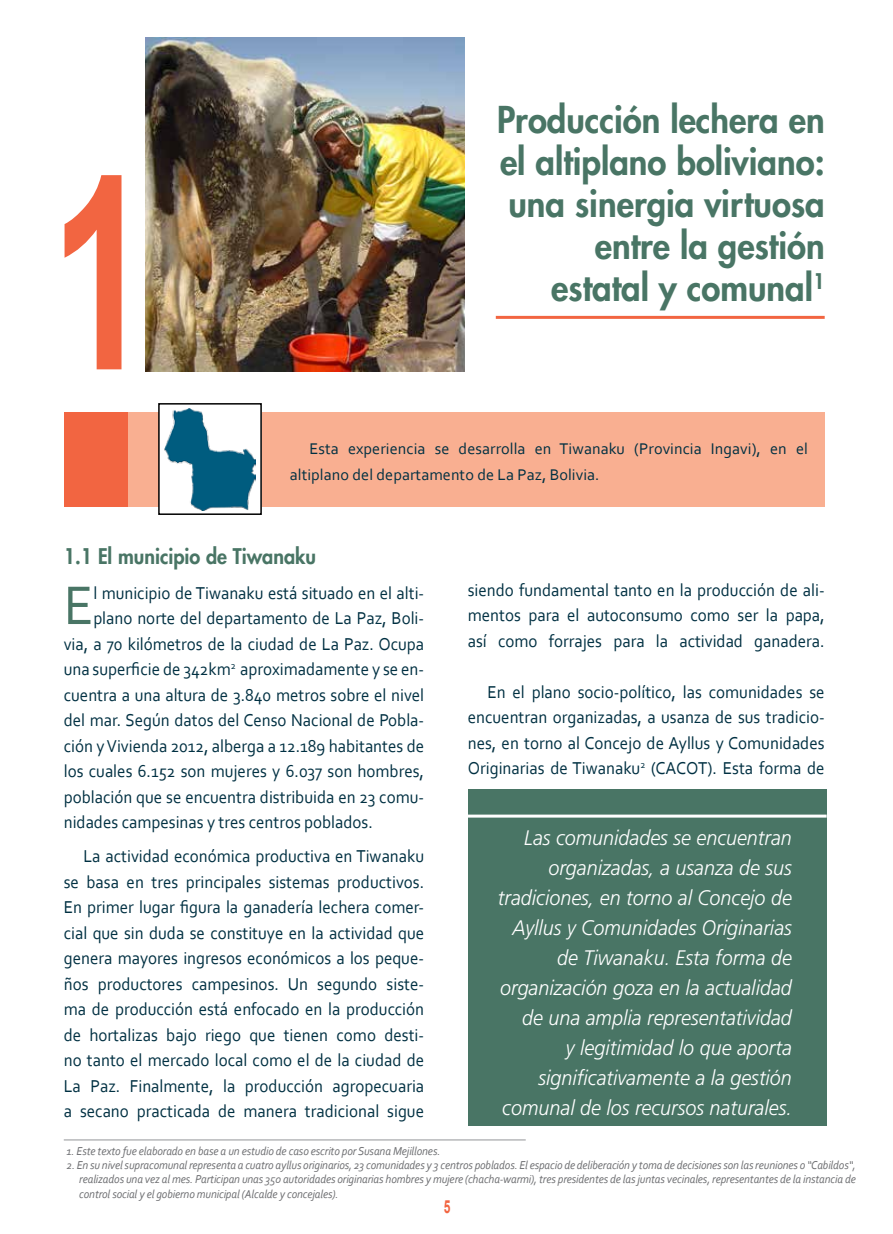
<style>
.page{position:relative;width:893px;height:1234px;background:#fff}
.page>*{position:absolute;margin:0;border:0;box-sizing:border-box;transform-origin:0 0}
.t1{font:700 270px "Arial";color:#f26541;scale:.67 1}
.t2{font:57px "Corbel";color:#497565;scale:.94 1}
.t3{font:800 36px/42px "Futura Std";color:#497565;text-align:right;scale:.96 1}
.t4{font:italic 300 21px/30px "Frutiger LT Std";color:#fff;text-align:right;scale:.94 1}
.t5{font:800 21px "Futura Std";color:#497565;scale:.94 1}
.t6{font:18px/25.5px "Corbel";color:#003042;text-align:justify;scale:.94 1}
.t7{font:700 18px "Arial";color:#f26541;scale:.67 1}
.t8{font:16.2px/25.5px "Corbel";letter-spacing:.005em;color:#003042}
.t9{font:italic 12px/14.4px "Corbel";letter-spacing:-.01em;color:#6d6e71;text-align:justify;scale:.94 1}
</style>
<div class="page">
<img style="left:146px;top:37px;width:319px;height:335px">
<div style="left:64px;top:412px;width:761px;height:94px;background:#f9af91"></div>
<hr style="left:496px;top:316px;width:329px;height:3px;background:#f26541">
<div style="left:64px;top:412px;width:64px;height:94px;background:#f26541"></div>
<div style="left:159px;top:404px;width:102px;height:110px;background:#fff"></div>
<img style="left:164px;top:408px;width:91px;height:102px">
<div style="left:158px;top:403px;width:104px;height:112px;border:2px solid #000"></div>
<hr style="left:64px;top:1139px;width:462px;height:1px;background:#939598">
<div style="left:468px;top:789px;width:359px;height:336px;background:#497565"></div>
<hr style="left:468px;top:814px;width:359px;height:3px;background:#fff">
<h1 class="t1" style="left:50px;top:94px;width:152px">1</h1>
<h3 class="t3" style="left:497px;top:98px;width:343px">Producción lechera en el altiplano boliviano: una sinergia virtuosa entre la gestión estatal y comunal<sup>1</sup></h3>
<p class="t8" style="left:290px;top:435px;width:520px;text-indent:20px">Esta experiencia se desarrolla en Tiwanaku (Provincia Ingavi), en el altiplano del departamento de La Paz, Bolivia.</p>
<p class="t5" style="left:64px;top:543px;width:270px">1.1 El municipio de Tiwanaku</p>
<h2 class="t2" style="left:64px;top:569px;width:33px">E</h2>
<p class="t6" style="left:93px;top:579px;width:353px">l municipio de Tiwanaku está situado en el alti-</p>
<p class="t6" style="left:93px;top:604px;width:353px">plano norte del departamento de La Paz, Boli-</p>
<p class="t6" style="left:64px;top:630px;width:385px">via, a 70 kilómetros de la ciudad de La Paz. Ocupa</p>
<p class="t6" style="left:64px;top:655px;width:385px">una superficie de 342km<sup>2</sup> aproximadamente y se en-</p>
<p class="t6" style="left:64px;top:681px;width:385px">cuentra a una altura de 3.840 metros sobre el nivel</p>
<p class="t6" style="left:64px;top:706px;width:385px">del mar. Según datos del Censo Nacional de Pobla-</p>
<p class="t6" style="left:64px;top:732px;width:385px">ción y Vivienda 2012, alberga a 12.189 habitantes de</p>
<p class="t6" style="left:64px;top:757px;width:385px">los cuales 6.152 son mujeres y 6.037 son hombres,</p>
<p class="t6" style="left:64px;top:783px;width:385px">población que se encuentra distribuida en 23 comu-</p>
<p class="t6" style="left:64px;top:808px;width:330px">nidades campesinas y tres centros poblados.</p>
<p class="t6" style="left:64px;top:842px;width:385px;text-indent:20px">La actividad económica productiva en Tiwanaku se basa en tres principales sistemas productivos.<br>En primer lugar figura la ganadería lechera comer&shy;cial que sin duda se constituye en la actividad que genera mayores ingresos económicos a los peque&shy;ños productores campesinos. Un segundo siste&shy;ma de producción está enfocado en la producción de hortalizas bajo riego que tienen como desti&shy;no tanto el mercado local como el de la ciudad de La Paz. Finalmente, la producción agropecuaria a secano practicada de manera tradicional sigue</p>
<p class="t6" style="left:468px;top:576px;width:381px">siendo fundamental tanto en la producción de ali&shy;mentos para el autoconsumo como ser la papa, así como forrajes para la actividad ganadera.</p>
<p class="t6" style="left:468px;top:678px;width:381px;text-indent:20px">En el plano socio-político, las comunidades se encuentran organizadas, a usanza de sus tradicio&shy;nes, en torno al Concejo de Ayllus y Comunidades Originarias de Tiwanaku<sup>2</sup> (CACOT). Esta forma de</p>
<p class="t4" style="left:498px;top:822px;width:314px">Las comunidades se encuentran organizadas, a usanza de sus tradiciones, en torno al Concejo de<br>Ayllus y Comunidades Originarias de Tiwanaku. Esta forma de organización goza en la actualidad de una amplia representatividad<br>y legitimidad lo que aporta significativamente a la gestión comunal de los recursos naturales.</p>
<p class="t9" style="left:67px;top:1142px;width:399px">1. Este texto fue elaborado en base a un estudio de caso escrito por Susana Mejillones.</p>
<p class="t9" style="left:79px;top:1157px;width:828px;text-indent:-13px">2. En su nivel supracomunal representa a cuatro ayllus originarios, 23 comunidades y 3 centros poblados. El espacio de deliberación y toma de decisiones son las reuniones o “Cabildos“, realizados una vez al mes. Participan unas 350 autoridades originarias hombres y mujere (chacha-warmi), tres presidentes de las juntas vecinales, representantes de la instancia de control social y el gobierno municipal (Alcalde y concejales).</p>
<p class="t7" style="left:444px;top:1194px;width:12px">5</p>
</div>
